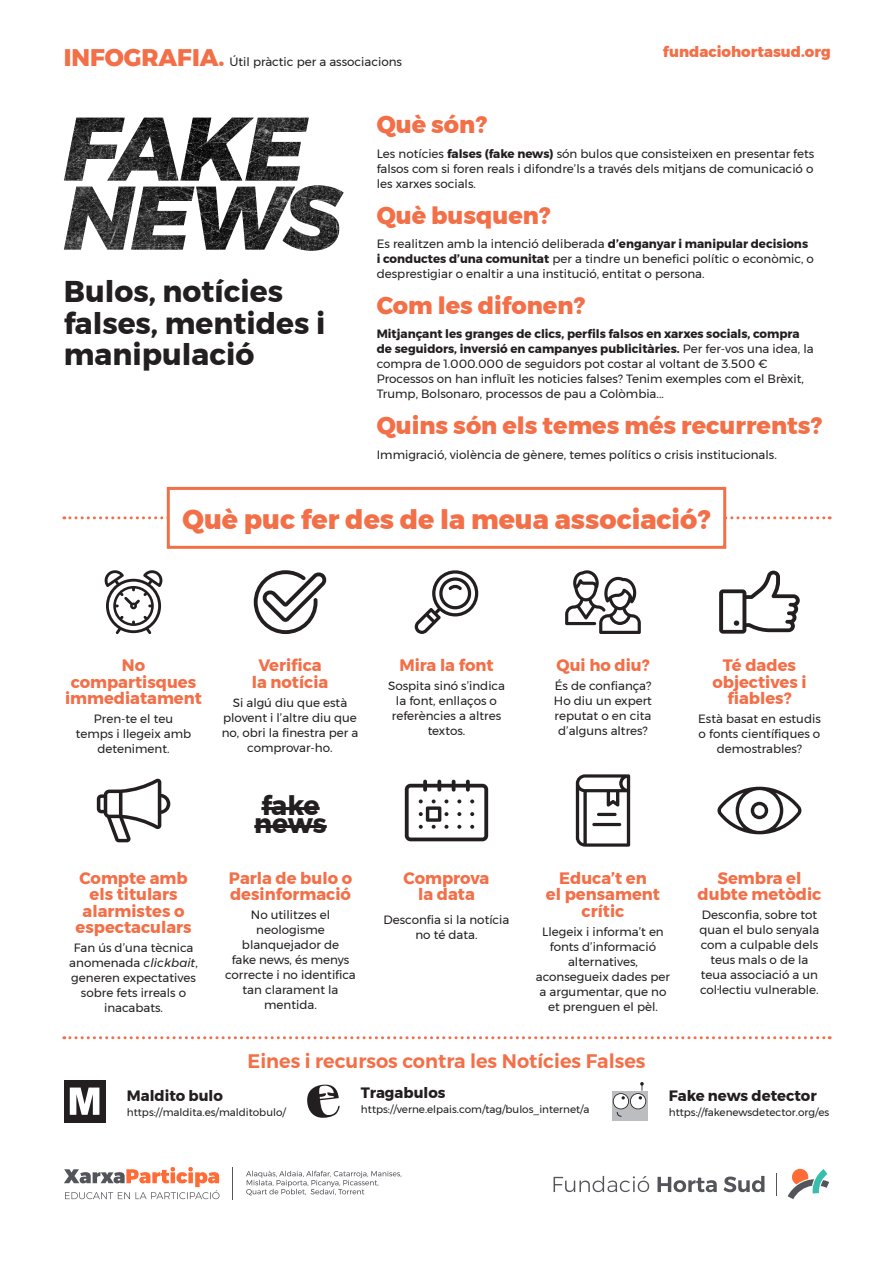
<style>
.page{position:relative;width:893px;height:1263px;background:#fff}
.page>*{position:absolute;margin:0;border:0;box-sizing:border-box;transform-origin:0 0}
.t1{font:700 30px/31.5px "Montserrat";color:#231f20}
.t2{font:800 27px "Montserrat";color:#f36f48}
.t3{font:700 27px "Montserrat";letter-spacing:-.01em;color:#231f20}
.t4{font:800 24px "Montserrat";color:#f36f48}
.t5{font:600 19.5px "Montserrat";color:#f36f48}
.t6{font:700 16.5px/16.5px "Montserrat";color:#f36f48;text-align:center}
.t7{font:700 15px "Montserrat";color:#231f20}
.t8{font:800 15px "Montserrat";color:#f36f48}
.t9{font:12px/15px "Montserrat";color:#231f20;text-align:center}
.t10{font:700 12px/15px "Montserrat";color:#231f20}
.t11{font:10.5px "Montserrat";color:#231f20}
.s1{font-weight:800;font-size:24px;color:#f36f48}
.s2{font-weight:700}
.s3{font-weight:400}
.s4{font-style:italic}
</style>
<div class="page">
<svg style="left:254px;top:570px;width:73px;height:64px"></svg>
<svg style="left:415px;top:570px;width:63px;height:64px"></svg>
<svg style="left:565px;top:570px;width:76px;height:64px"></svg>
<svg style="left:104px;top:570px;width:59px;height:64px"></svg>
<svg style="left:719px;top:571px;width:81px;height:63px"></svg>
<svg style="left:97px;top:778px;width:73px;height:64px"></svg>
<svg style="left:405px;top:780px;width:83px;height:61px"></svg>
<hr style="left:261px;top:807px;width:59px;height:3px;background:#231f20">
<hr style="left:254px;top:825px;width:73px;height:3px;background:#231f20">
<svg style="left:576px;top:774px;width:54px;height:73px"></svg>
<hr style="left:597px;top:813px;width:20px;height:3px;background:#231f20;border-radius:2px">
<hr style="left:592px;top:823px;width:29px;height:3px;background:#231f20;border-radius:2px">
<svg style="left:717px;top:787px;width:85px;height:47px"></svg>
<svg style="left:64px;top:1036px;width:766px;height:3px"></svg>
<div style="left:64px;top:1080px;width:41px;height:43px;background:#231f20"></div>
<svg style="left:70px;top:1087px;width:29px;height:28px"></svg>
<svg style="left:307px;top:1084px;width:33px;height:34px"></svg>
<div style="left:612px;top:1091px;width:35px;height:29px;background:#bcbdc0"></div>
<svg style="left:613px;top:1082px;width:33px;height:35px"></svg>
<img style="left:64px;top:118px;width:245px;height:63px">
<img style="left:64px;top:185px;width:280px;height:66px">
<svg style="left:64px;top:516px;width:766px;height:3px"></svg>
<div style="left:168px;top:488px;width:557px;height:59px;background:#fff"></div>
<div style="left:167px;top:487px;width:559px;height:62px;border:3px solid #f36f48"></div>
<svg style="left:788px;top:1169px;width:41px;height:30px"></svg>
<svg style="left:554px;top:1176px;width:210px;height:16px"></svg>
<svg style="left:776px;top:1173px;width:1px;height:22px"></svg>
<hr style="left:232px;top:1167px;width:1px;height:32px;background:#54555a">
<svg style="left:246px;top:1171px;width:155px;height:24px"></svg>
<svg style="left:64px;top:1167px;width:155px;height:32px"></svg>
<p class="t9" style="left:64px;top:54px;width:340px"><span class="s1">INFOGRAFIA.</span> Útil pràctic per a associacions</p>
<p class="t8" style="left:663px;top:40px;width:169px">fundaciohortasud.org</p>
<p class="t1" style="left:64px;top:276px;width:263px">Bulos, notícies falses, mentides i manipulació</p>
<p class="t4" style="left:377px;top:105px;width:112px">Què són?</p>
<p class="t9" style="left:377px;top:146px;width:439px;text-align:justify">Les notícies <span class="s2">falses (fake news)</span> són bulos que consisteixen en presentar fets falsos com si foren reals i difondre’ls a través dels mitjans de comunicació o les xarxes socials.</p>
<p class="t4" style="left:377px;top:196px;width:175px">Què busquen?</p>
<p class="t9" style="left:377px;top:236px;width:439px;text-align:left">Es realitzen amb la intenció deliberada <span class="s2">d’enganyar i manipular decisions i conductes d’una comunitat</span> per a tindre un benefici polític o econòmic, o desprestigiar o enaltir a una institució, entitat o persona.</p>
<p class="t4" style="left:377px;top:286px;width:210px">Com les difonen?</p>
<p class="t10" style="left:377px;top:327px;width:438px">Mitjançant les granges de clics, perfils falsos en xarxes socials, compra de seguidors, inversió en campanyes publicitàries. <span class="s3">Per fer-vos una idea, la compra de 1.000.000 de seguidors pot costar al voltant de 3.500 €</span></p>
<p class="t9" style="left:377px;top:371px;width:429px;text-align:left">Processos on han influït les noticies falses? Tenim exemples com el Brèxit,<br>Trump, Bolsonaro, processos de pau a Colòmbia...</p>
<p class="t4" style="left:377px;top:406px;width:447px">Quins són els temes més recurrents?</p>
<p class="t9" style="left:377px;top:447px;width:402px">Immigració, violència de gènere, temes polítics o crisis institucionals.</p>
<p class="t2" style="left:183px;top:497px;width:529px">Què puc fer des de la meua associació?</p>
<p class="t6" style="left:65px;top:657px;width:138px">No compartisques immediatament</p>
<p class="t9" style="left:76px;top:711px;width:117px">Pren-te el teu temps i llegeix amb deteniment.</p>
<p class="t6" style="left:76px;top:870px;width:118px">Compte amb els titulars alarmistes o espectaculars</p>
<p class="t9" style="left:69px;top:940px;width:130px">Fan ús d’una tècnica anomenada <span class="s4">clickbait</span>, generen expectatives sobre fets irreals o inacabats.</p>
<p class="t6" style="left:258px;top:657px;width:65px">Verifica</p>
<p class="t6" style="left:252px;top:673px;width:78px">la notícia</p>
<p class="t9" style="left:222px;top:695px;width:138px">Si algú diu que està plovent i l’altre diu que no, obri la finestra per a comprovar-ho.</p>
<p class="t3" style="left:261px;top:783px;width:60px">fake</p>
<p class="t3" style="left:254px;top:801px;width:74px">news</p>
<p class="t6" style="left:229px;top:870px;width:125px;text-align:left">Parla de bulo o desinformació</p>
<p class="t9" style="left:225px;top:907px;width:132px">No utilitzes el neologisme blanquejador de<br>fake news, és menys correcte i no identifica tan clarament la mentida.</p>
<p class="t6" style="left:399px;top:657px;width:96px">Mira la font</p>
<p class="t9" style="left:388px;top:678px;width:118px">Sospita sinó s’indica la font, enllaços o referències a altres textos.</p>
<p class="t6" style="left:404px;top:870px;width:87px">Comprova</p>
<p class="t6" style="left:418px;top:886px;width:58px">la data</p>
<p class="t9" style="left:383px;top:912px;width:127px">Desconfia si la notícia no té data.</p>
<p class="t6" style="left:557px;top:657px;width:94px">Qui ho diu?</p>
<p class="t9" style="left:555px;top:678px;width:98px">És de confiança?</p>
<p class="t9" style="left:554px;top:693px;width:100px;text-align:justify">Ho diu un expert reputat o en cita d’alguns altres?</p>
<p class="t6" style="left:559px;top:870px;width:89px">Educa’t en</p>
<p class="t6" style="left:546px;top:886px;width:116px">el pensament crític</p>
<p class="t9" style="left:536px;top:924px;width:136px">Llegeix i informa’t en fonts d’informació alternatives, aconsegueix dades per a argumentar, que no et prenguen el pèl.</p>
<p class="t5" style="left:248px;top:1046px;width:399px">Eines i recursos contra les Notícies Falses</p>
<p class="t6" style="left:712px;top:657px;width:96px">Té dades objectives i fiables?</p>
<p class="t9" style="left:698px;top:711px;width:124px">Està basat en estudis o fonts científiques o demostrables?</p>
<p class="t6" style="left:717px;top:870px;width:85px">Sembra el</p>
<p class="t6" style="left:698px;top:886px;width:125px">dubte metòdic</p>
<p class="t9" style="left:699px;top:907px;width:121px">Desconfia, sobre tot quan el bulo senyala com a culpable dels teus mals o de la teua associació a un col·lectiu vulnerable.</p>
<p class="t7" style="left:127px;top:1083px;width:98px">Maldito bulo</p>
<p class="t11" style="left:127px;top:1104px;width:161px">https://maldita.es/malditobulo/</p>
<p class="t7" style="left:361px;top:1081px;width:86px">Tragabulos</p>
<p class="t11" style="left:361px;top:1101px;width:230px">https://verne.elpais.com/tag/bulos_internet/a</p>
<p class="t7" style="left:669px;top:1083px;width:149px">Fake news detector</p>
<p class="t11" style="left:669px;top:1104px;width:162px">https://fakenewsdetector.org/es</p>
</div>
